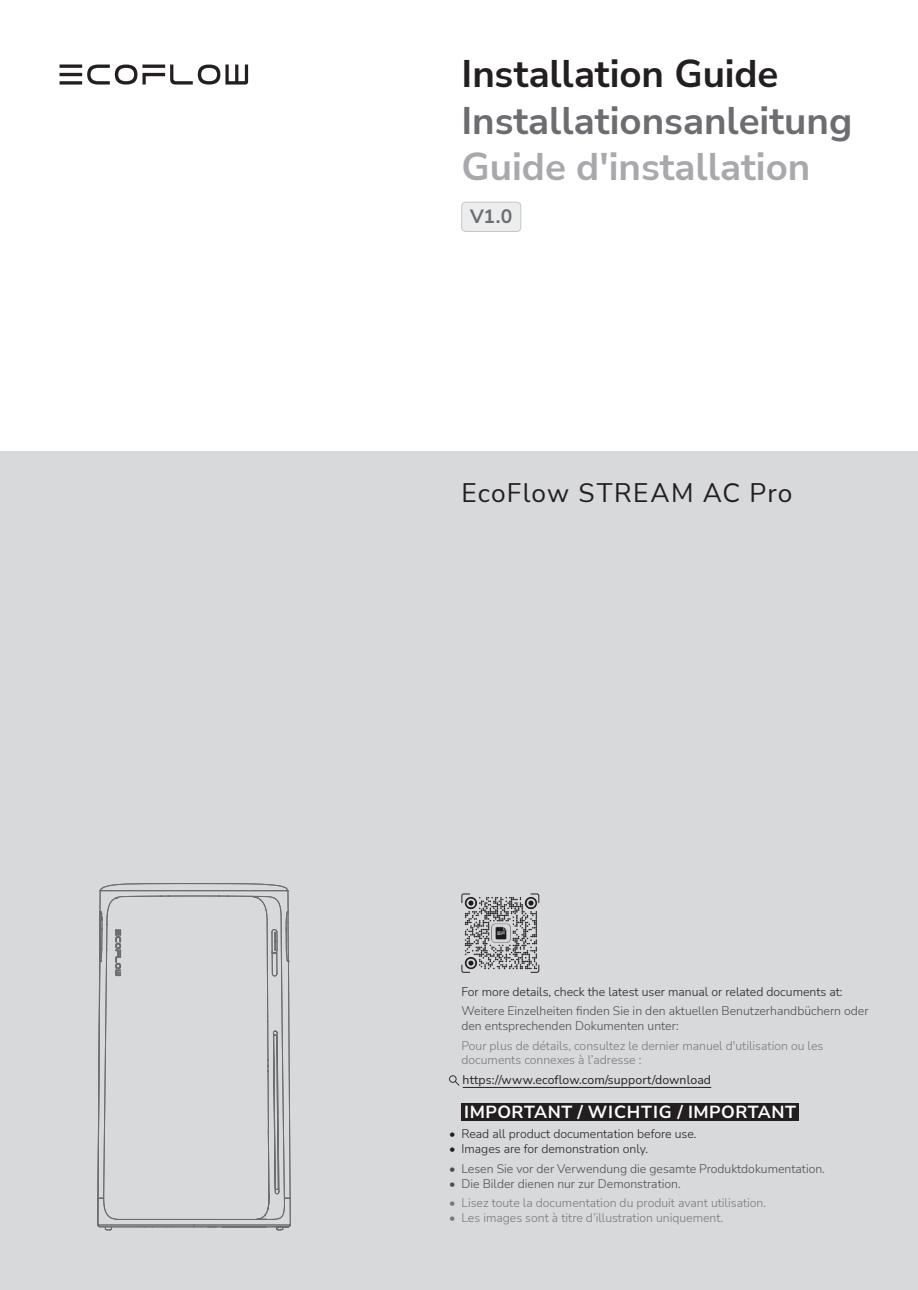
<style>
.page{position:relative;width:918px;height:1290px;background:#fff}
.page>*{position:absolute;margin:0;border:0;box-sizing:border-box;transform-origin:0 0}
.t1{font:700 38.5px "Nunito Sans";color:#6c6d70}
.t2{font:700 38.5px "Nunito Sans";color:#a8a9ad}
.t3{font:700 38.5px "Nunito Sans";letter-spacing:-.005em;color:#231f20}
.t4{font:26.25px "Nunito Sans";letter-spacing:.05em;color:#231f20}
.t5{font:700 19.25px "Nunito Sans";color:#6c6d70}
.t6{font:700 17.5px "Nunito Sans";letter-spacing:.03em;color:#fff}
.t7{font:300 12.25px/14.7px "Nunito Sans";color:#4b4c4d}
.t8{font:300 12.25px/14.7px "Nunito Sans";color:#76787b}
.t9{font:300 12.25px "Nunito Sans";color:#231f20}
.t10{font:12.25px "Nunito Sans";letter-spacing:.01em;color:#231f20}
</style>
<div class="page">
<div style="left:0;top:451px;width:918px;height:839px;background:#d8d9db"></div>
<svg style="left:60px;top:64px;width:188px;height:21px"></svg>
<svg style="left:100px;top:883px;width:188px;height:348px"></svg>
<svg style="left:97px;top:890px;width:194px;height:340px"></svg>
<hr style="left:463px;top:1087px;width:248px;height:1px;background:#231f20">
<svg style="left:461px;top:893px;width:78px;height:80px"></svg>
<svg style="left:449px;top:1075px;width:10px;height:11px"></svg>
<div style="left:461px;top:1103px;width:338px;height:17px;background:#231f20"></div>
<div style="left:462px;top:202px;width:59px;height:29px;background:#ecedee;border-radius:4px"></div>
<div style="left:461px;top:202px;width:60px;height:30px;border:1px solid #939598;border-radius:4px"></div>
<p class="t3" style="left:461px;top:47px;width:318px">Installation Guide</p>
<p class="t1" style="left:461px;top:93px;width:392px">Installationsanleitung</p>
<p class="t2" style="left:461px;top:139px;width:350px">Guide d'installation</p>
<p class="t5" style="left:470px;top:202px;width:44px">V1.0</p>
<p class="t4" style="left:461px;top:475px;width:332px">EcoFlow STREAM AC Pro</p>
<p class="t9" style="left:461px;top:983px;width:382px">For more details, check the latest user manual or related documents at:</p>
<p class="t7" style="left:461px;top:1003px;width:409px">Weitere Einzelheiten finden Sie in den aktuellen Benutzerhandbüchern oder den entsprechenden Dokumenten unter:</p>
<p class="t8" style="left:461px;top:1037px;width:363px">Pour plus de détails, consultez le dernier manuel d'utilisation ou les documents connexes à l’adresse :</p>
<p class="t10" style="left:463px;top:1071px;width:250px">https://www.ecoflow.com/support/download</p>
<p class="t6" style="left:464px;top:1099px;width:333px">IMPORTANT / WICHTIG / IMPORTANT</p>
<p class="t9" style="left:449px;top:1126px;width:249px">• Read all product documentation before use.</p>
<p class="t9" style="left:449px;top:1140px;width:200px">• Images are for demonstration only.</p>
<p class="t7" style="left:449px;top:1161px;width:377px">• Lesen Sie vor der Verwendung die gesamte Produktdokumentation.</p>
<p class="t7" style="left:449px;top:1175px;width:233px">• Die Bilder dienen nur zur Demonstration.</p>
<p class="t8" style="left:449px;top:1195px;width:318px">• Lisez toute la documentation du produit avant utilisation.</p>
<p class="t8" style="left:449px;top:1210px;width:276px">• Les images sont à titre d’illustration uniquement.</p>
</div>
